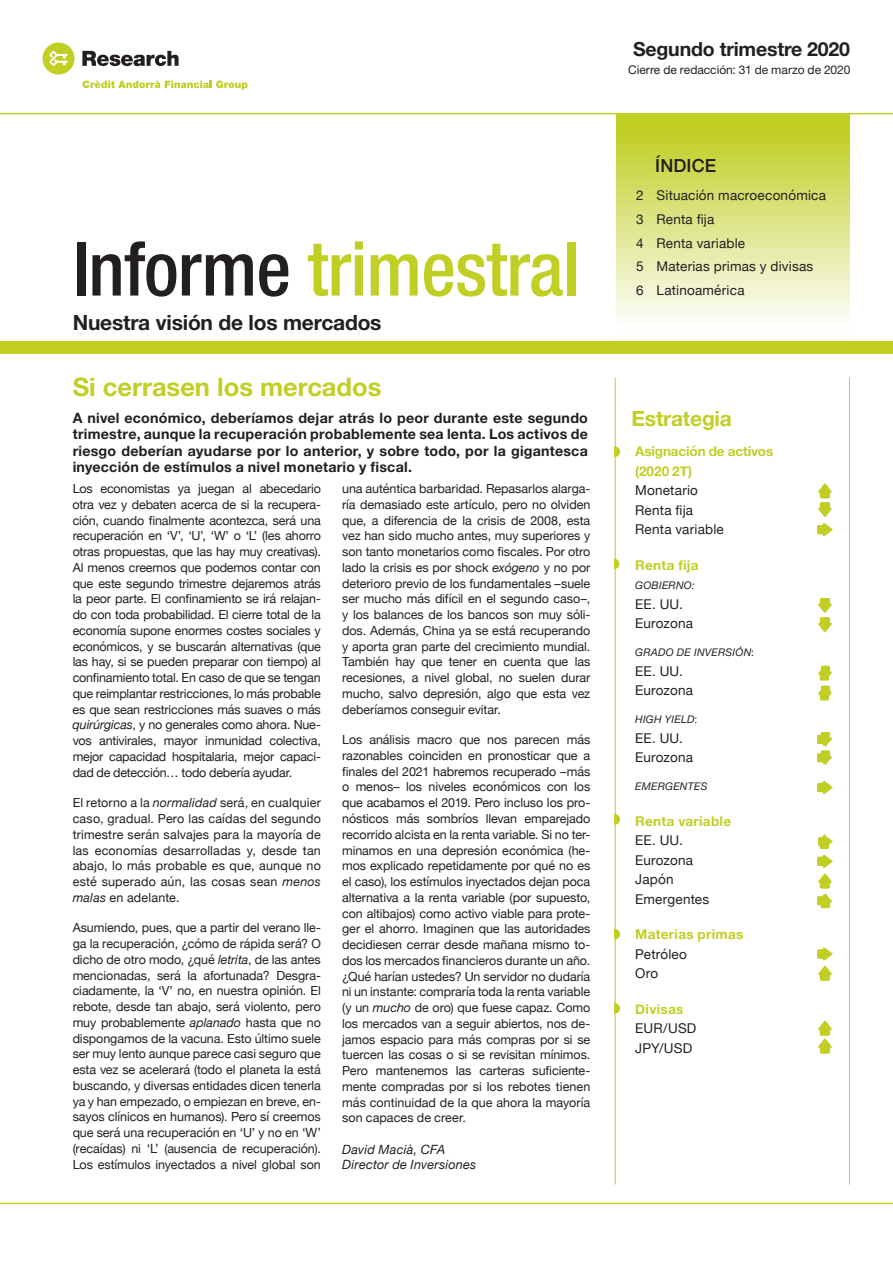
<style>
.page{position:relative;width:893px;height:1263px;background:#fff}
.page>*{position:absolute;margin:0;border:0;box-sizing:border-box;transform-origin:0 0}
.t1{font:500 condensed 75px "Helvetica Neue LT Std";letter-spacing:-.01em;color:#c1ce23}
.t2{font:700 25.5px "Helvetica Neue LT Std";color:#c1ce23}
.t3{font:700 21px "Helvetica Neue LT Std";letter-spacing:-.01em;color:#231f20}
.t4{font:700 21px "Helvetica Neue LT Std";letter-spacing:-.01em;color:#c1ce23}
.t5{font:700 19.5px "Helvetica Neue LT Std";letter-spacing:-.01em;color:#231f20}
.t6{font:500 18px "Helvetica Neue";letter-spacing:.005em;color:#231f20}
.t7{font:700 14.25px/16.5px "Helvetica Neue LT Std";letter-spacing:.015em;color:#231f20;text-align:justify}
.t8{font:13.5px/19.5px "Helvetica Neue";letter-spacing:.015em;color:#231f20}
.t9{font:700 13.5px "Helvetica Neue";letter-spacing:.02em;color:#c1ce23}
.t10{font:700 13.5px/19.5px "Helvetica Neue";letter-spacing:-.005em;color:#c1ce23}
.t11{font:italic 12.75px/15px "Helvetica Neue";letter-spacing:.015em;color:#231f20}
.t12{font:12.6px/15.8px "Helvetica Neue";letter-spacing:-.005em;color:#231f20;text-align:justify}
.t13{font:12px "Helvetica Neue LT Std";letter-spacing:-.005em;color:#231f20}
.t14{font:italic 10.5px "Helvetica Neue";letter-spacing:.025em;color:#231f20}
.s1{color:#231f20}
.s2{font-style:italic}
.s3{font-size:12.75px}
.s4{font-style:normal}
</style>
<div class="page">
<div style="left:617px;top:114px;width:233px;height:227px;background:linear-gradient(to bottom,#bdca14,#fff)"></div>
<div style="left:0;top:341px;width:893px;height:13px;background:#c1ce23"></div>
<hr style="left:615px;top:378px;width:1px;height:806px;background:#c1ce23">
<hr style="left:0;top:113px;width:893px;height:1px;background:#c1ce23">
<hr style="left:0;top:1203px;width:893px;height:1px;background:#c1ce23">
<svg style="left:615px;top:446px;width:5px;height:11px"></svg>
<svg style="left:616px;top:559px;width:3px;height:10px"></svg>
<svg style="left:615px;top:814px;width:5px;height:11px"></svg>
<svg style="left:616px;top:929px;width:4px;height:10px"></svg>
<svg style="left:615px;top:1003px;width:5px;height:11px"></svg>
<svg style="left:83px;top:81px;width:165px;height:9px"></svg>
<svg style="left:82px;top:51px;width:97px;height:15px"></svg>
<div style="left:43px;top:43px;width:32px;height:32px;background:#c1ce23;border-radius:50%"></div>
<svg style="left:49px;top:51px;width:19px;height:15px"></svg>
<hr style="left:849px;top:378px;width:1px;height:806px;background:#c1ce23">
<svg style="left:817px;top:523px;width:16px;height:13px"></svg>
<svg style="left:818px;top:483px;width:14px;height:34px"></svg>
<svg style="left:818px;top:598px;width:14px;height:34px"></svg>
<svg style="left:818px;top:1021px;width:14px;height:32px"></svg>
<svg style="left:818px;top:966px;width:14px;height:15px"></svg>
<svg style="left:817px;top:947px;width:16px;height:13px"></svg>
<svg style="left:817px;top:781px;width:16px;height:13px"></svg>
<svg style="left:818px;top:666px;width:14px;height:34px"></svg>
<svg style="left:817px;top:732px;width:15px;height:33px"></svg>
<svg style="left:817px;top:855px;width:16px;height:53px"></svg>
<svg style="left:818px;top:834px;width:15px;height:15px"></svg>
<h1 class="t1" style="left:73px;top:224px;width:508px"><span class="s1">Informe</span> trimestral</h1>
<h3 class="t3" style="left:73px;top:310px;width:310px">Nuestra visión de los mercados</h3>
<h2 class="t2" style="left:73px;top:371px;width:310px">Si cerrasen los mercados</h2>
<p class="t7" style="left:73px;top:409px;width:517px">A nivel económico, deberíamos dejar atrás lo peor durante este segundo trimestre, aunque la recuperación probablemente sea lenta. Los activos de riesgo deberían ayudarse por lo anterior, y sobre todo, por la gigantesca inyección de estímulos a nivel monetario y fiscal.</p>
<p class="t12" style="left:73px;top:481px;width:250px">Los economistas ya juegan al abecedario otra vez y debaten acerca de si la recupera&shy;ción, cuando finalmente acontezca, será una recuperación en ‘V’, ‘U’, ‘W’ o ‘L’ (les ahorro otras propuestas, que las hay muy creativas).<br>Al menos creemos que podemos contar con que este segundo trimestre dejaremos atrás la peor parte. El confinamiento se irá relajan&shy;do con toda probabilidad. El cierre total de la economía supone enormes costes sociales y económicos, y se buscarán alternativas (que las hay, si se pueden preparar con tiempo) al confinamiento total. En caso de que se tengan que reimplantar restricciones, lo más probable es que sean restricciones más suaves o más <span class="s2">quirúrgicas</span>, y no generales como ahora. Nue&shy;vos antivirales, mayor inmunidad colectiva, mejor capacidad hospitalaria, mejor capaci&shy;dad de detección… todo debería ayudar.</p>
<p class="t12" style="left:73px;top:796px;width:250px">El retorno a la <span class="s2">normalidad</span> será, en cualquier caso, gradual. Pero las caídas del segundo trimestre serán salvajes para la mayoría de las economías desarrolladas y, desde tan abajo, lo más probable es que, aunque no esté superado aún, las cosas sean <span class="s2">menos malas</span> en adelante.</p>
<p class="t12" style="left:73px;top:921px;width:250px">Asumiendo, pues, que a partir del verano lle&shy;ga la recuperación, ¿cómo de rápida será? O dicho de otro modo, ¿qué <span class="s2">letrita</span>, de las antes mencionadas, será la afortunada? Desgra&shy;ciadamente, la ‘V’ no, en nuestra opinión. El rebote, desde tan abajo, será violento, pero muy probablemente <span class="s2">aplanado</span> hasta que no dispongamos de la vacuna. Esto último suele ser muy lento aunque parece casi seguro que esta vez se acelerará (todo el planeta la está buscando, y diversas entidades dicen tenerla ya y han empezado, o empiezan en breve, en&shy;sayos clínicos en humanos). Pero sí creemos que será una recuperación en ‘U’ y no en <span class="s3">‘W’ </span>(recaídas) ni <span class="s3">‘L’</span> (ausencia de recuperación).<br>Los estímulos inyectados a nivel global son</p>
<p class="t12" style="left:342px;top:481px;width:250px">una auténtica barbaridad. Repasarlos alarga&shy;ría demasiado este artículo, pero no olviden que, a diferencia de la crisis de 2008, esta vez han sido mucho antes, muy superiores y son tanto monetarios como fiscales. Por otro lado la crisis es por shock <span class="s2">exógeno</span> y no por deterioro previo de los fundamentales –suele ser mucho más difícil en el segundo caso–, y los balances de los bancos son muy sóli&shy;dos. Además, China ya se está recuperando y aporta gran parte del crecimiento mundial.<br>También hay que tener en cuenta que las recesiones, a nivel global, no suelen durar mucho, salvo depresión, algo que esta vez deberíamos conseguir evitar.</p>
<p class="t12" style="left:342px;top:733px;width:250px">Los análisis macro que nos parecen más razonables coinciden en pronosticar que a finales del 2021 habremos recuperado –más o menos– los niveles económicos con los que acabamos el 2019. Pero incluso los pro&shy;nósticos más sombríos llevan emparejado recorrido alcista en la renta variable. Si no ter&shy;minamos en una depresión económica (he&shy;mos explicado repetidamente por qué no es el caso), los estímulos inyectados dejan poca alternativa a la renta variable (por supuesto, con altibajos) como activo viable para prote&shy;ger el ahorro. Imaginen que las autoridades decidiesen cerrar desde mañana mismo to&shy;dos los mercados financieros durante un año. ¿Qué harían ustedes? Un servidor no dudaría ni un instante: compraría toda la renta variable (y un <span class="s2">mucho</span> de oro) que fuese capaz. Como los mercados van a seguir abiertos, nos de&shy;jamos espacio para más compras por si se tuercen las cosas o si se revisitan mínimos.<br>Pero mantenemos las carteras suficiente&shy;mente compradas por si los rebotes tienen más continuidad de la que ahora la mayoría son capaces de creer.</p>
<p class="t11" style="left:342px;top:1143px;width:136px">David Macià, CFA<br>Director de Inversiones</p>
<h3 class="t5" style="left:633px;top:37px;width:218px">Segundo trimestre 2020</h3>
<p class="t13" style="left:628px;top:63px;width:224px">Cierre de redacción: 31 de marzo de 2020</p>
<h3 class="t6" style="left:655px;top:151px;width:62px">ÍNDICE</h3>
<p class="t8" style="left:636px;top:184px;width:191px;line-height:23.7px">2 Situación macroeconómica<br>3 Renta fija<br>4 Renta variable<br>5 Materias primas y divisas<br>6 Latinoamérica</p>
<h3 class="t4" style="left:631px;top:405px;width:102px">Estrategia</h3>
<p class="t10" style="left:635px;top:442px;width:140px">Asignación de activos (2020 2T)</p>
<p class="t8" style="left:635px;top:481px;width:90px">Monetario<br>Renta fija<br>Renta variable</p>
<p class="t9" style="left:635px;top:554px;width:65px">Renta fija</p>
<p class="t14" style="left:635px;top:578px;width:61px">GOBIERNO:</p>
<p class="t8" style="left:635px;top:595px;width:59px">EE. UU.<br>Eurozona</p>
<p class="t14" style="left:635px;top:645px;width:120px">GRADO DE INVERSIÓN<span class="s4">:</span></p>
<p class="t8" style="left:635px;top:662px;width:59px">EE. UU.<br>Eurozona</p>
<p class="t14" style="left:635px;top:712px;width:64px">HIGH YIELD<span class="s4">:</span></p>
<p class="t8" style="left:635px;top:729px;width:59px">EE. UU.<br>Eurozona</p>
<p class="t14" style="left:635px;top:779px;width:74px">EMERGENTES</p>
<p class="t9" style="left:635px;top:810px;width:97px">Renta variable</p>
<p class="t8" style="left:635px;top:831px;width:76px">EE. UU.<br>Eurozona<br>Japón<br>Emergentes</p>
<p class="t9" style="left:635px;top:924px;width:110px">Materias primas</p>
<p class="t8" style="left:635px;top:945px;width:53px">Petróleo<br>Oro</p>
<p class="t9" style="left:635px;top:998px;width:50px">Divisas</p>
<p class="t8" style="left:635px;top:1019px;width:63px">EUR/USD<br>JPY/USD</p>
</div>
